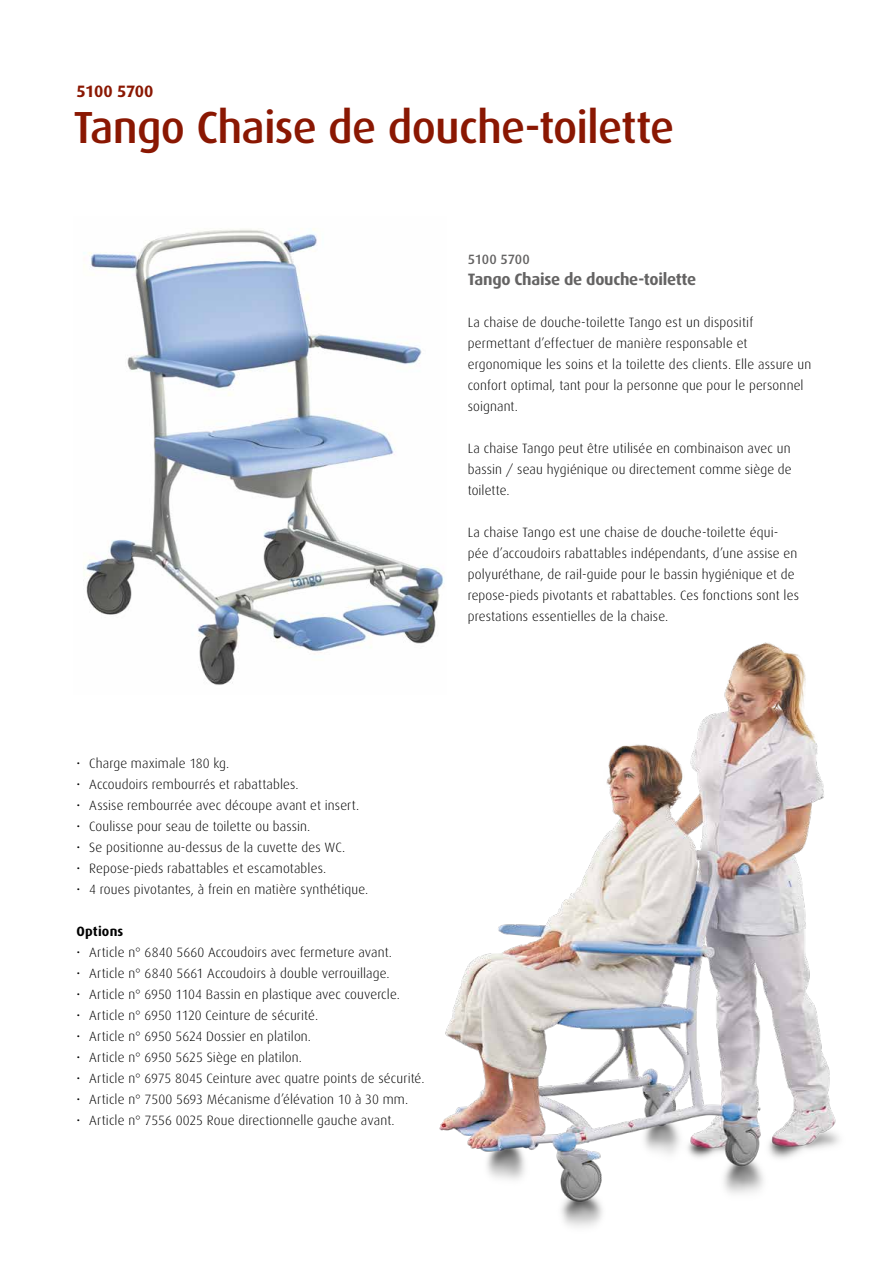
<style>
.page{position:relative;width:893px;height:1263px;background:#fff}
.page>*{position:absolute;margin:0;border:0;box-sizing:border-box;transform-origin:0 0}
.t1{font:500 45px "Dax";letter-spacing:-.02em;color:#8a1702}
.t2{font:700 16.5px "Dax";letter-spacing:-.015em;color:#646363}
.t3{font:700 16.5px "Dax";letter-spacing:-.025em;color:#8a1702}
.t4{font:300 13.5px/21px "Dax";letter-spacing:.01em;color:#000}
.t5{font:500 13.5px "Dax";letter-spacing:-.015em;color:#646363}
.t6{font:700 13.5px "Dax";letter-spacing:.015em;color:#000}
</style>
<div class="page">
<img style="left:83px;top:228px;width:339px;height:457px">
<img style="left:395px;top:551px;width:444px;height:676px">
<p class="t3" style="left:77px;top:82px;width:79px">5100 5700</p>
<h1 class="t1" style="left:73px;top:102px;width:602px">Tango Chaise de douche-toilette</h1>
<p class="t5" style="left:468px;top:252px;width:63px">5100 5700</p>
<p class="t2" style="left:468px;top:270px;width:230px">Tango Chaise de douche-toilette</p>
<p class="t4" style="left:468px;top:312px;width:345px">La chaise de douche-toilette Tango est un dispositif permettant d’effectuer de manière responsable et ergonomique les soins et la toilette des clients. Elle assure un confort optimal, tant pour la personne que pour le personnel soignant.</p>
<p class="t4" style="left:468px;top:438px;width:326px;text-align:justify">La chaise Tango peut être utilisée en combinaison avec un bassin / seau hygiénique ou directement comme siège de toilette.</p>
<p class="t4" style="left:468px;top:522px;width:333px">La chaise Tango est une chaise de douche-toilette équi&shy;pée d’accoudoirs rabattables indépendants, d’une assise en polyuréthane, de rail-guide pour le bassin hygiénique et de repose-pieds pivotants et rabattables. Ces fonctions sont les prestations essentielles de la chaise.</p>
<p class="t4" style="left:77px;top:753px;width:154px">• Charge maximale 180 kg.</p>
<p class="t4" style="left:77px;top:774px;width:224px">• Accoudoirs rembourrés et rabattables.</p>
<p class="t4" style="left:77px;top:795px;width:284px">• Assise rembourrée avec découpe avant et insert.</p>
<p class="t4" style="left:77px;top:816px;width:235px">• Coulisse pour seau de toilette ou bassin.</p>
<p class="t4" style="left:77px;top:837px;width:270px">• Se positionne au-dessus de la cuvette des WC.</p>
<p class="t4" style="left:77px;top:858px;width:251px">• Repose-pieds rabattables et escamotables.</p>
<p class="t4" style="left:77px;top:879px;width:293px">• 4 roues pivotantes, à frein en matière synthétique.</p>
<p class="t6" style="left:77px;top:924px;width:48px">Options</p>
<p class="t4" style="left:77px;top:942px;width:317px">• Article n° 6840 5660 Accoudoirs avec fermeture avant.</p>
<p class="t4" style="left:77px;top:963px;width:315px">• Article n° 6840 5661 Accoudoirs à double verrouillage.</p>
<p class="t4" style="left:77px;top:984px;width:325px">• Article n° 6950 1104 Bassin en plastique avec couvercle.</p>
<p class="t4" style="left:77px;top:1005px;width:243px">• Article n° 6950 1120 Ceinture de sécurité.</p>
<p class="t4" style="left:77px;top:1026px;width:236px">• Article n° 6950 5624 Dossier en platilon.</p>
<p class="t4" style="left:77px;top:1047px;width:227px">• Article n° 6950 5625 Siège en platilon.</p>
<p class="t4" style="left:77px;top:1068px;width:350px">• Article n° 6975 8045 Ceinture avec quatre points de sécurité.</p>
<p class="t4" style="left:77px;top:1089px;width:333px">• Article n° 7500 5693 Mécanisme d’élévation 10 à 30 mm.</p>
<p class="t4" style="left:77px;top:1110px;width:320px">• Article n° 7556 0025 Roue directionnelle gauche avant.</p>
</div>
